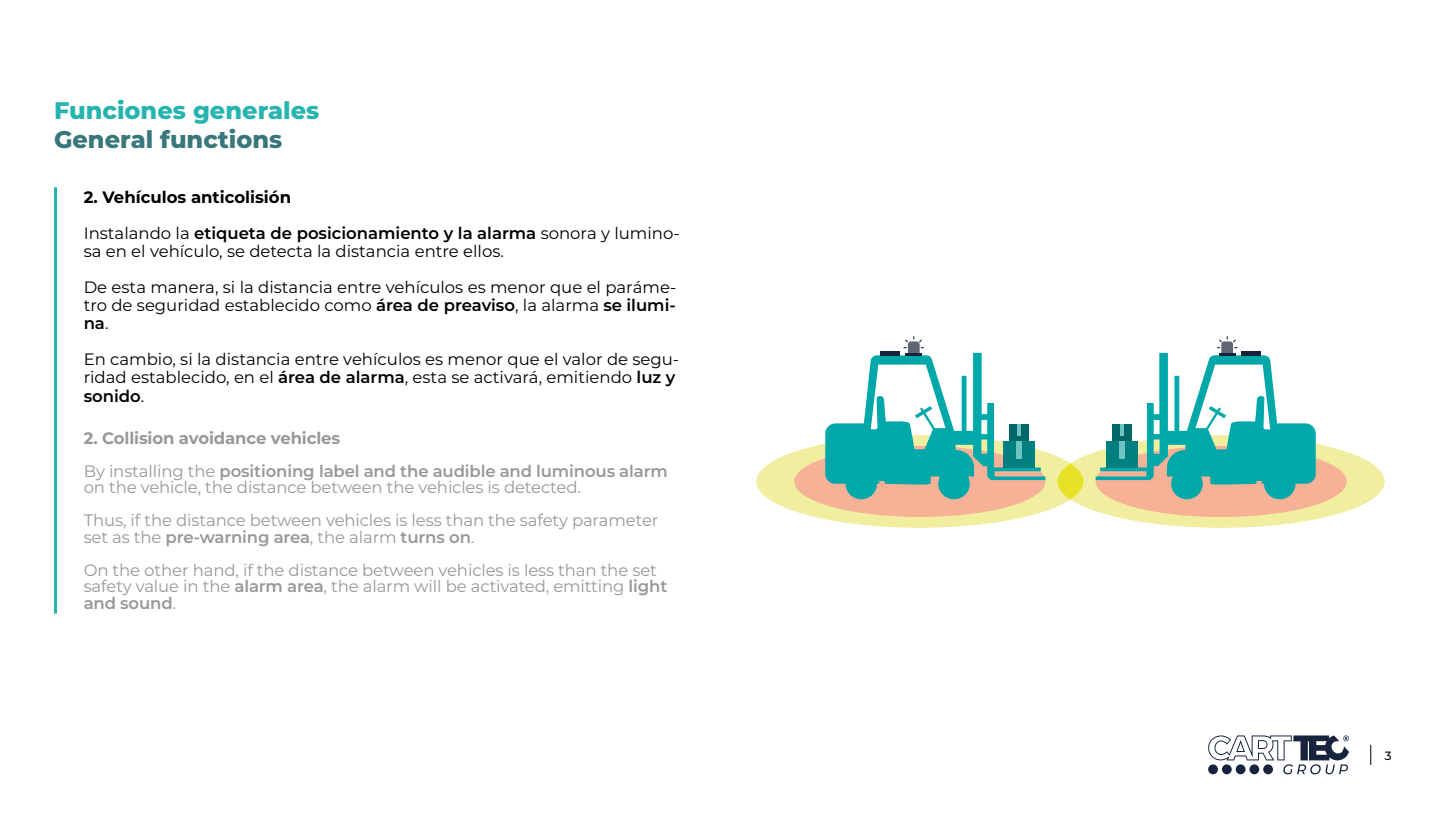
<style>
.page{position:relative;width:1446px;height:813px;background:#fff}
.page>*{position:absolute;margin:0;border:0;box-sizing:border-box;transform-origin:0 0}
.t1{font:800 24px "Montserrat";color:#26b4b0}
.t2{font:800 24px "Montserrat";color:#38777c}
.t3{font:16.5px/18px "Montserrat";color:#000}
.t4{font:16.5px/33px "Montserrat";letter-spacing:-.01em;color:#96989a}
.t5{font:600 16.5px/33px "Montserrat";letter-spacing:-.01em;color:#96989a}
.t6{font:600 16.5px/36px "Montserrat";color:#000}
.t7{font:500 12px "Montserrat";color:#000}
.s1{font-weight:700}
.s2{font-weight:400}
.s3{font-weight:600}
</style>
<div class="page">
<svg style="left:1370px;top:744px;width:1px;height:20px"></svg>
<svg style="left:1208px;top:735px;width:141px;height:39px"></svg>
<hr style="left:54px;top:187px;width:3px;height:426px;background:#26b4b0">
<svg style="left:756px;top:336px;width:628px;height:191px"></svg>
<svg style="left:1057px;top:463px;width:26px;height:36px"></svg>
<h1 class="t1" style="left:54px;top:93px;width:267px">Funciones generales</h1>
<h1 class="t2" style="left:54px;top:122px;width:230px">General functions</h1>
<p class="t6" style="left:84px;top:178px;width:598px"><span class="s1">2. Vehículos anticolisión<br></span><span class="s2">Instalando la</span> etiqueta de posicionamiento y la alarma <span class="s2">sonora y lumino-</span></p>
<p class="t3" style="left:84px;top:233px;width:594px;line-height:36px">sa en el vehículo, se detecta la distancia entre ellos.<br>De esta manera, si la distancia entre vehículos es menor que el paráme-</p>
<p class="t3" style="left:84px;top:296px;width:593px">tro de seguridad establecido como <span class="s3">área de preaviso</span>, la alarma <span class="s3">se ilumi&shy;na</span>.</p>
<p class="t3" style="left:84px;top:350px;width:597px">En cambio, si la distancia entre vehículos es menor que el valor de segu&shy;ridad establecido, en el <span class="s3">área de alarma</span>, esta se activará, emitiendo <span class="s3">luz y sonido</span>.</p>
<p class="t5" style="left:84px;top:420px;width:585px"><span class="s1">2. Collision avoidance vehicles<br></span><span class="s2">By installing the</span> positioning label and the audible and luminous alarm</p>
<p class="t4" style="left:84px;top:470px;width:576px">on the vehicle, the distance between the vehicles is detected.<br>Thus, if the distance between vehicles is less than the safety parameter</p>
<p class="t4" style="left:84px;top:519px;width:575px">set as the <span class="s3">pre-warning area</span>, the alarm <span class="s3">turns on</span>.<br>On the other hand, if the distance between vehicles is less than the set</p>
<p class="t4" style="left:84px;top:577px;width:585px;line-height:16.5px">safety value in the <span class="s3">alarm area</span>, the alarm will be activated, emitting <span class="s3">light and sound</span>.</p>
<p class="t7" style="left:1384px;top:747px;width:8px">3</p>
</div>
